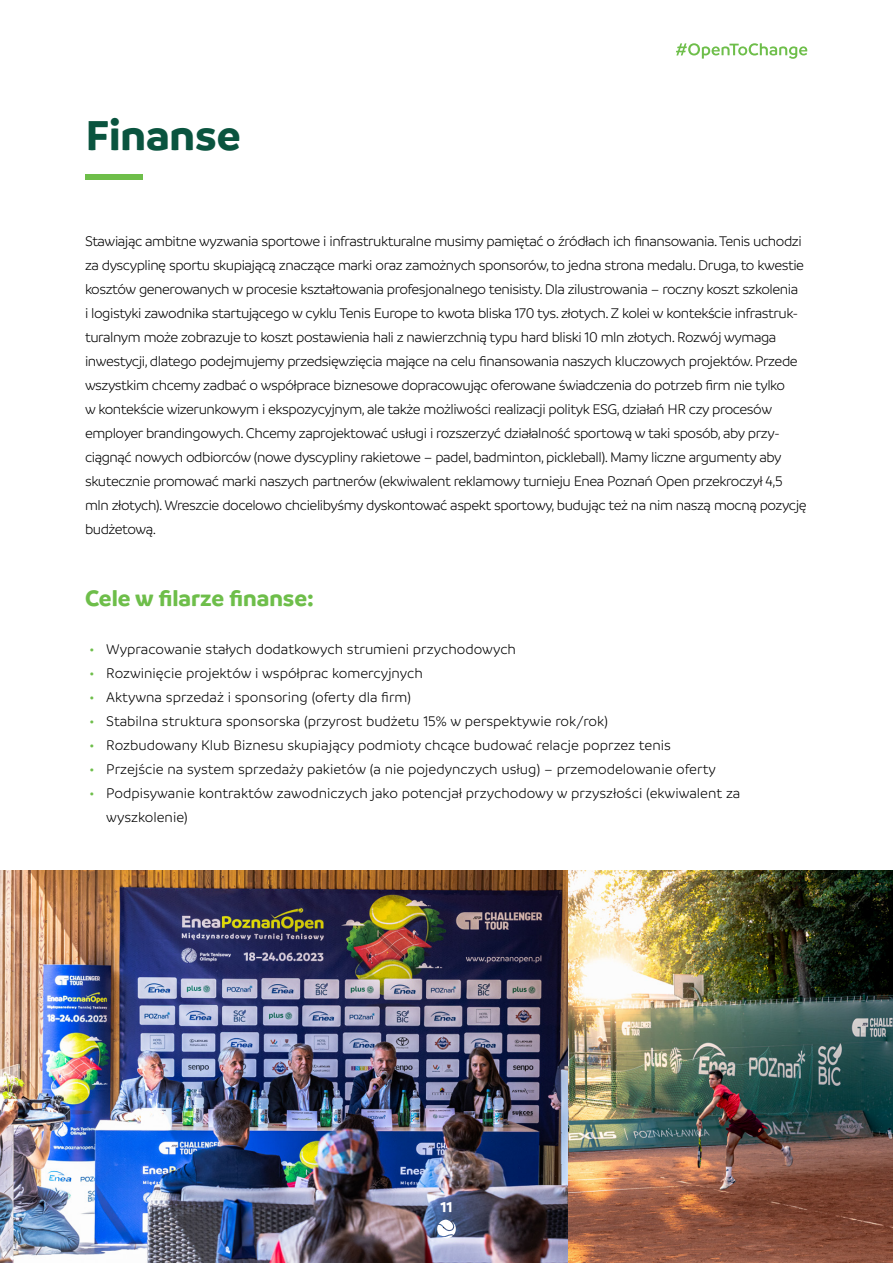
<style>
.page{position:relative;width:893px;height:1263px;background:#fff}
.page>*{position:absolute;margin:0;border:0;box-sizing:border-box;transform-origin:0 0}
.t1{font:700 45px "Branding SF";color:#0a543f}
.t2{font:700 24px "Branding SF";color:#6ebe4a}
.t3{font:300 15px/24px "Branding SF";letter-spacing:-.03em;color:#000}
.t4{font:300 15px/24px "Branding SF";color:#000}
.t5{font:700 15px "Branding SF";color:#fff}
.s1{color:#6ebe4a}
</style>
<div class="page">
<div style="left:86px;top:174px;width:57px;height:5px;background:#6ebe4a"></div>
<img style="left:0;top:870px;width:893px;height:393px">
<svg style="left:676px;top:43px;width:131px;height:16px"></svg>
<svg style="left:437px;top:1219px;width:19px;height:20px"></svg>
<p class="t1" style="left:86px;top:110px;width:156px">Finanse</p>
<p class="t3" style="left:85px;top:229px;width:723px">Stawiając ambitne wyzwania sportowe i infrastrukturalne musimy pamiętać o źródłach ich finansowania. Tenis uchodzi za dyscyplinę sportu skupiającą znaczące marki oraz zamożnych sponsorów, to jedna strona medalu. Druga, to kwestie kosztów generowanych w procesie kształtowania profesjonalnego tenisisty. Dla zilustrowania – roczny koszt szkolenia<br>i logistyki zawodnika startującego w cyklu Tenis Europe to kwota bliska 170 tys. złotych. Z kolei w kontekście infrastruk&shy;turalnym może zobrazuje to koszt postawienia hali z nawierzchnią typu hard bliski 10 mln złotych. Rozwój wymaga inwestycji, dlatego podejmujemy przedsięwzięcia mające na celu finansowania naszych kluczowych projektów. Przede wszystkim chcemy zadbać o współprace biznesowe dopracowując oferowane świadczenia do potrzeb firm nie tylko<br>w kontekście wizerunkowym i ekspozycyjnym, ale także możliwości realizacji polityk ESG, działań HR czy procesów employer brandingowych. Chcemy zaprojektować usługi i rozszerzyć działalność sportową w taki sposób, aby przy&shy;ciągnąć nowych odbiorców (nowe dyscypliny rakietowe – padel, badminton, pickleball). Mamy liczne argumenty aby skutecznie promować marki naszych partnerów (ekwiwalent reklamowy turnieju Enea Poznań Open przekroczył 4,5 mln złotych). Wreszcie docelowo chcielibyśmy dyskontować aspekt sportowy, budując też na nim naszą mocną pozycję budżetową.</p>
<p class="t2" style="left:85px;top:584px;width:230px">Cele w filarze finanse:</p>
<p class="t4" style="left:89px;top:637px;width:428px"><span class="s1">•</span> Wypracowanie stałych dodatkowych strumieni przychodowych</p>
<p class="t4" style="left:89px;top:661px;width:335px"><span class="s1">•</span> Rozwinięcie projektów i współprac komercyjnych</p>
<p class="t4" style="left:89px;top:685px;width:323px"><span class="s1">•</span> Aktywna sprzedaż i sponsoring (oferty dla firm)</p>
<p class="t4" style="left:89px;top:709px;width:520px"><span class="s1">•</span> Stabilna struktura sponsorska (przyrost budżetu 15% w perspektywie rok/rok)</p>
<p class="t4" style="left:89px;top:733px;width:583px"><span class="s1">•</span> Rozbudowany Klub Biznesu skupiający podmioty chcące budować relacje poprzez tenis</p>
<p class="t4" style="left:89px;top:757px;width:628px"><span class="s1">•</span> Przejście na system sprzedaży pakietów (a nie pojedynczych usług) – przemodelowanie oferty</p>
<p class="t4" style="left:106px;top:781px;width:636px;text-indent:-17px"><span class="s1">•</span> Podpisywanie kontraktów zawodniczych jako potencjał przychodowy w przyszłości (ekwiwalent za wyszkolenie)</p>
<p class="t5" style="left:440px;top:1199px;width:14px">11</p>
</div>
